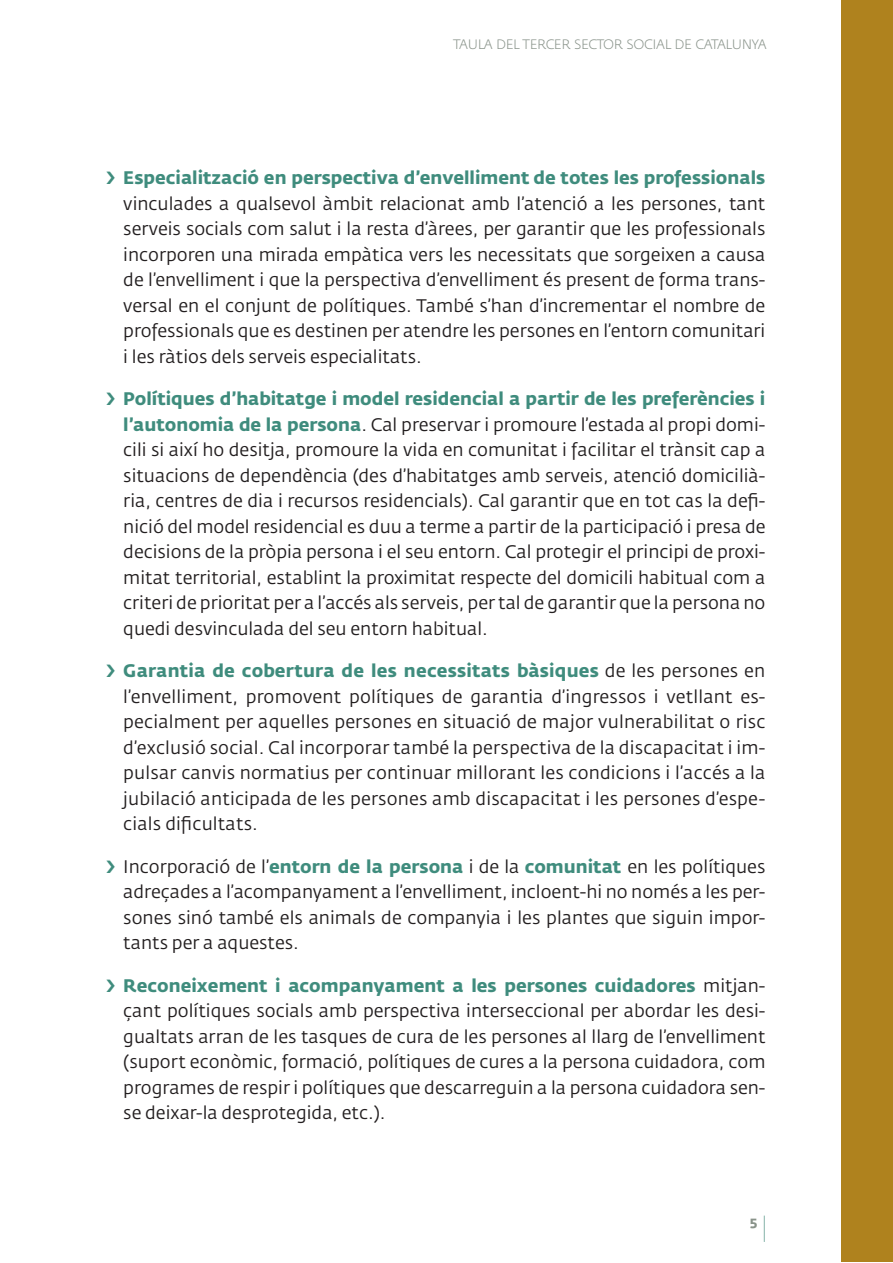
<style>
.page{position:relative;width:893px;height:1263px;background:#fff}
.page>*{position:absolute;margin:0;border:0;box-sizing:border-box;transform-origin:0 0}
.t1{font:18px/25.5px "Fedra Sans Std";color:#231f20;text-align:justify}
.t2{font:13.5px "Fedra Sans Light SC";letter-spacing:-.025em;color:#89938a}
.t3{font:13.5px "Fedra Sans Bold SC";color:#89938a}
.s1{font-weight:700;color:#3f8c7d}
.s2{font-family:"Fedra Sans Std";font-size:27px;color:#85b2a8}
</style>
<div class="page">
<div style="left:842px;top:0;width:51px;height:1262px;background:#af821e"></div>
<p class="t2" style="left:453px;top:37px;width:315px">TAULA DEL TERCER SECTOR SOCIAL DE CATALUNYA</p>
<p class="t1" style="left:123px;top:165px;width:644px"><span class="s1">Especialització en perspectiva d’envelliment de totes les professionals </span>vinculades a qualsevol àmbit relacionat amb l’atenció a les persones, tant serveis socials com salut i la resta d’àrees, per garantir que les professionals incorporen una mirada empàtica vers les necessitats que sorgeixen a causa de l’envelliment i que la perspectiva d’envelliment és present de forma trans&shy;versal en el conjunt de polítiques. També s’han d’incrementar el nombre de professionals que es destinen per atendre les persones en l’entorn comunitari i les ràtios dels serveis especialitats.</p>
<p class="t1" style="left:123px;top:386px;width:644px"><span class="s1">Polítiques d’habitatge i model residencial a partir de les preferències i l’autonomia de la persona</span>. Cal preservar i promoure l’estada al propi domi&shy;cili si així ho desitja, promoure la vida en comunitat i facilitar el trànsit cap a situacions de dependència (des d’habitatges amb serveis, atenció domicilià&shy;ria, centres de dia i recursos residencials). Cal garantir que en tot cas la defi&shy;nició del model residencial es duu a terme a partir de la participació i presa de decisions de la pròpia persona i el seu entorn. Cal protegir el principi de proxi&shy;mitat territorial, establint la proximitat respecte del domicili habitual com a criteri de prioritat per a l’accés als serveis, per tal de garantir que la persona no quedi desvinculada del seu entorn habitual.</p>
<p class="t1" style="left:123px;top:658px;width:644px"><span class="s1">Garantia de cobertura de les necessitats bàsiques</span> de les persones en l’envelliment, promovent polítiques de garantia d’ingressos i vetllant es&shy;pecialment per aquelles persones en situació de major vulnerabilitat o risc d’exclusió social. Cal incorporar també la perspectiva de la discapacitat i im&shy;pulsar canvis normatius per continuar millorant les condicions i l’accés a la jubilació anticipada de les persones amb discapacitat i les persones d’espe&shy;cials dificultats.</p>
<p class="t1" style="left:123px;top:854px;width:644px">Incorporació de l’<span class="s1">entorn de la persona</span> i de la <span class="s1">comunitat</span> en les polítiques adreçades a l’acompanyament a l’envelliment, incloent-hi no només a les per&shy;sones sinó també els animals de companyia i les plantes que siguin impor&shy;tants per a aquestes.</p>
<p class="t1" style="left:123px;top:973px;width:644px"><span class="s1">Reconeixement i acompanyament a les persones cuidadores</span> mitjan&shy;çant polítiques socials amb perspectiva interseccional per abordar les desi&shy;gualtats arran de les tasques de cura de les persones al llarg de l’envelliment (suport econòmic, formació, polítiques de cures a la persona cuidadora, com programes de respir i polítiques que descarreguin a la persona cuidadora sen&shy;se deixar-la desprotegida, etc.).</p>
<p class="t3" style="left:750px;top:1213px;width:18px">5 <span class="s2">|</span></p>
</div>
